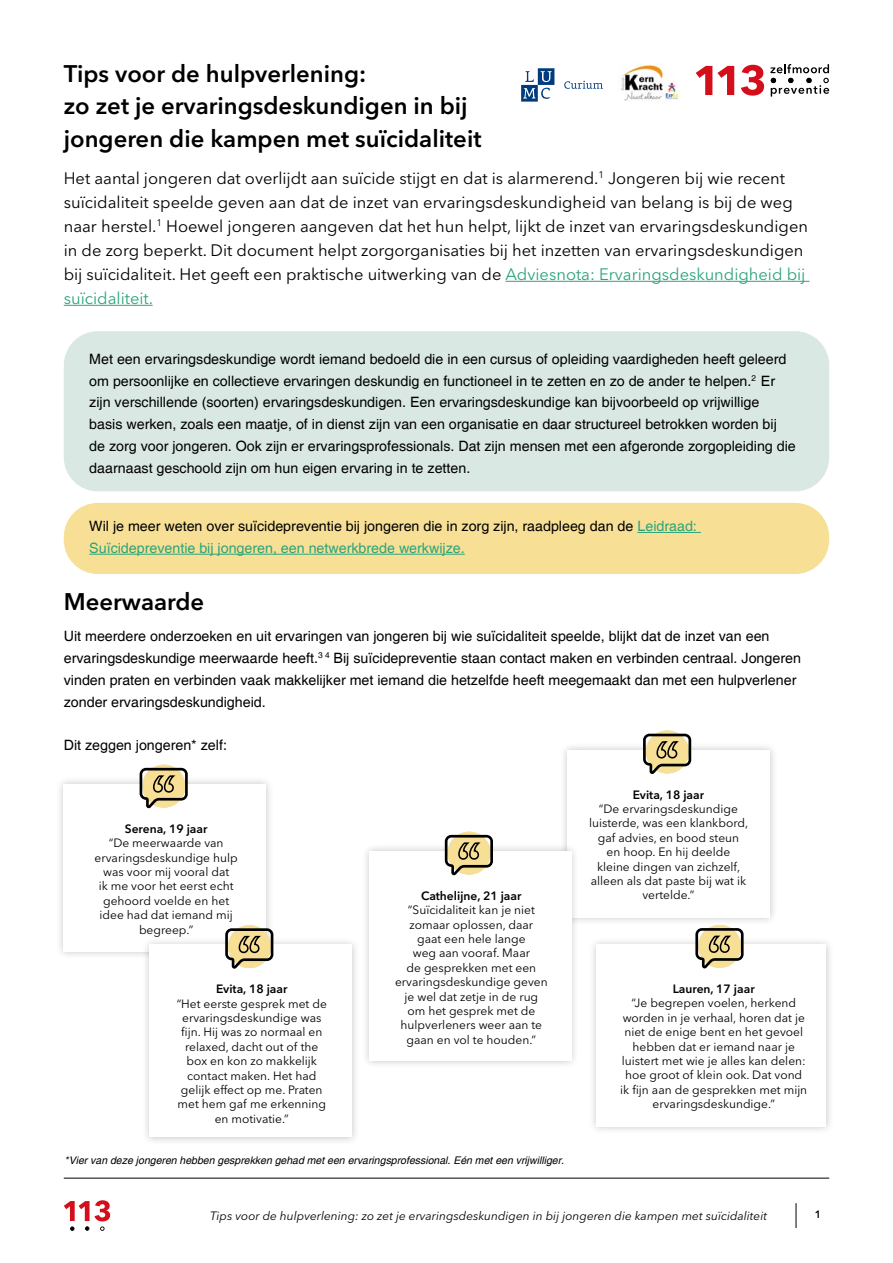
<style>
.page{position:relative;width:893px;height:1263px;background:#fff}
.page>*{position:absolute;margin:0;border:0;box-sizing:border-box;transform-origin:0 0}
.t1{font:600 23.85px/32.4px "Avenir Next LT Pro";color:#000}
.t2{font:16.5px/24px "Avenir Next LT Pro";color:#000}
.t3{font:14.25px/21.8px "Helvetica";color:#000}
.t4{font:12px/14.4px "Avenir Next LT Pro";color:#000;text-align:center}
.t5{font:italic 12px "Avenir Next LT Pro";color:#000}
.t6{font:600 12px "Avenir Next LT Pro";color:#000}
.t7{font:italic 10.5px "Helvetica";color:#000}
.t8{font:600 10.5px "Avenir Next LT Pro";color:#000}
.s1{color:#2ca47b}
</style>
<div class="page">
<svg style="left:796px;top:1203px;width:1px;height:25px"></svg>
<hr style="left:64px;top:1178px;width:765px;height:1px;background:#040001">
<svg style="left:64px;top:1200px;width:46px;height:31px"></svg>
<svg style="left:741px;top:65px;width:23px;height:31px"></svg>
<svg style="left:696px;top:66px;width:38px;height:29px"></svg>
<svg style="left:770px;top:64px;width:59px;height:33px"></svg>
<div style="left:64px;top:331px;width:765px;height:160px;background:#d9e8e3;border-radius:34px"></div>
<div style="left:64px;top:503px;width:765px;height:71px;background:#f7e096;border-radius:34px"></div>
<hr style="left:505px;top:281px;width:305px;height:1px;background:#2ca47b">
<hr style="left:64px;top:305px;width:89px;height:1px;background:#2ca47b">
<img style="left:621px;top:64px;width:58px;height:37px">
<svg style="left:521px;top:68px;width:33px;height:34px"></svg>
<svg style="left:564px;top:81px;width:39px;height:8px"></svg>
<hr style="left:637px;top:532px;width:64px;height:1px;background:#2ca47b">
<hr style="left:89px;top:554px;width:376px;height:1px;background:#2ca47b">
<div style="left:56px;top:776px;width:218px;height:183px;background:#000;opacity:.22"></div>
<div style="left:64px;top:784px;width:202px;height:167px;background:#fff"></div>
<div style="left:589px;top:937px;width:245px;height:198px;background:#000;opacity:.22"></div>
<div style="left:596px;top:944px;width:230px;height:183px;background:#fff"></div>
<div style="left:559px;top:742px;width:219px;height:183px;background:#000;opacity:.22"></div>
<div style="left:567px;top:750px;width:203px;height:167px;background:#fff"></div>
<div style="left:142px;top:937px;width:218px;height:208px;background:#000;opacity:.22"></div>
<div style="left:149px;top:945px;width:203px;height:192px;background:#fff"></div>
<div style="left:361px;top:843px;width:218px;height:226px;background:#000;opacity:.22"></div>
<div style="left:369px;top:851px;width:202px;height:210px;background:#fff"></div>
<svg style="left:142px;top:765px;width:43px;height:42px"></svg>
<svg style="left:140px;top:768px;width:48px;height:40px;background:#b3a67b"></svg>
<div style="left:698px;top:925px;width:43px;height:43px;background:#f7e096;border-radius:50%"></div>
<svg style="left:695px;top:928px;width:49px;height:40px"></svg>
<svg style="left:646px;top:730px;width:43px;height:43px"></svg>
<svg style="left:643px;top:734px;width:48px;height:40px;background:#b3a67c"></svg>
<div style="left:228px;top:925px;width:43px;height:43px;background:#f7e096;border-radius:50%"></div>
<svg style="left:225px;top:928px;width:48px;height:41px"></svg>
<svg style="left:448px;top:832px;width:43px;height:42px"></svg>
<svg style="left:445px;top:835px;width:48px;height:40px;background:#b2a57a"></svg>
<h1 class="t1" style="left:64px;top:57px;width:419px">Tips voor de hulpverlening:<br>zo zet je ervaringsdeskundigen in bij jongeren die kampen met suïcidaliteit</h1>
<p class="t2" style="left:64px;top:166px;width:746px">Het aantal jongeren dat overlijdt aan suïcide stijgt en dat is alarmerend.<sup>1</sup> Jongeren bij wie recent suïcidaliteit speelde geven aan dat de inzet van ervaringsdeskundigheid van belang is bij de weg naar herstel.<sup>1</sup> Hoewel jongeren aangeven dat het hun helpt, lijkt de inzet van ervaringsdeskundigen in de zorg beperkt. Dit document helpt zorgorganisaties bij het inzetten van ervaringsdeskundigen bij suïcidaliteit. Het geeft een praktische uitwerking van de <span class="s1">Adviesnota: Ervaringsdeskundigheid bij suïcidaliteit.</span></p>
<p class="t3" style="left:89px;top:348px;width:708px">Met een ervaringsdeskundige wordt iemand bedoeld die in een cursus of opleiding vaardigheden heeft geleerd om persoonlijke en collectieve ervaringen deskundig en functioneel in te zetten en zo de ander te helpen.<sup>2</sup> Er zijn verschillende (soorten) ervaringsdeskundigen. Een ervaringsdeskundige kan bijvoorbeeld op vrijwillige basis werken, zoals een maatje, of in dienst zijn van een organisatie en daar structureel betrokken worden bij de zorg voor jongeren. Ook zijn er ervaringsprofessionals. Dat zijn mensen met een afgeronde zorgopleiding die daarnaast geschoold zijn om hun eigen ervaring in te zetten.</p>
<p class="t3" style="left:89px;top:516px;width:609px">Wil je meer weten over suïcidepreventie bij jongeren die in zorg zijn, raadpleeg dan de <span class="s1">Leidraad:<br>Suïcidepreventie bij jongeren, een netwerkbrede werkwijze.</span></p>
<h1 class="t1" style="left:64px;top:585px;width:142px">Meerwaarde</h1>
<p class="t3" style="left:64px;top:626px;width:739px">Uit meerdere onderzoeken en uit ervaringen van jongeren bij wie suïcidaliteit speelde, blijkt dat de inzet van een ervaringsdeskundige meerwaarde heeft.<sup>3</sup> <sup>4</sup> Bij suïcidepreventie staan contact maken en verbinden centraal. Jongeren vinden praten en verbinden vaak makkelijker met iemand die hetzelfde heeft meegemaakt dan met een hulpverlener zonder ervaringsdeskundigheid.</p>
<p class="t3" style="left:64px;top:735px;width:165px">Dit zeggen jongeren* zelf:</p>
<p class="t6" style="left:125px;top:821px;width:84px">Serena, 19 jaar</p>
<p class="t4" style="left:95px;top:836px;width:145px">“De meerwaarde van ervaringsdeskundige hulp was voor mij vooral dat<br>ik me voor het eerst echt gehoord voelde en het idee had dat iemand mij begreep.”</p>
<p class="t6" style="left:216px;top:982px;width:73px">Evita, 18 jaar</p>
<p class="t4" style="left:177px;top:996px;width:152px">“Het eerste gesprek met de ervaringsdeskundige was fijn. Hij was zo normaal en relaxed, dacht out of the box en kon zo makkelijk contact maken. Het had gelijk effect op me. Praten met hem gaf me erkenning en motivatie.”</p>
<p class="t6" style="left:421px;top:888px;width:102px">Cathelijne, 21 jaar</p>
<p class="t4" style="left:395px;top:903px;width:154px">“Suïcidaliteit kan je niet zomaar oplossen, daar<br>gaat een hele lange<br>weg aan vooraf. Maar<br>de gesprekken met een ervaringsdeskundige geven je wel dat zetje in de rug om het gesprek met de hulpverleners weer aan te gaan en vol te houden.”</p>
<p class="t7" style="left:65px;top:1154px;width:501px">*Vier van deze jongeren hebben gesprekken gehad met een ervaringsprofessional. Eén met een vrijwilliger.</p>
<p class="t6" style="left:633px;top:787px;width:73px">Evita, 18 jaar</p>
<p class="t4" style="left:589px;top:801px;width:161px">“De ervaringsdeskundige luisterde, was een klankbord, gaf advies, en bood steun<br>en hoop. En hij deelde kleine dingen van zichzelf, alleen als dat paste bij wat ik vertelde.”</p>
<p class="t6" style="left:673px;top:981px;width:83px">Lauren, 17 jaar</p>
<p class="t4" style="left:620px;top:996px;width:188px">“Je begrepen voelen, herkend worden in je verhaal, horen dat je niet de enige bent en het gevoel hebben dat er iemand naar je luistert met wie je alles kan delen: hoe groot of klein ook. Dat vond ik fijn aan de gesprekken met mijn ervaringsdeskundige.”</p>
<p class="t5" style="left:210px;top:1208px;width:558px">Tips voor de hulpverlening: zo zet je ervaringsdeskundigen in bij jongeren die kampen met suïcidaliteit</p>
<p class="t8" style="left:815px;top:1208px;width:8px">1</p>
</div>
